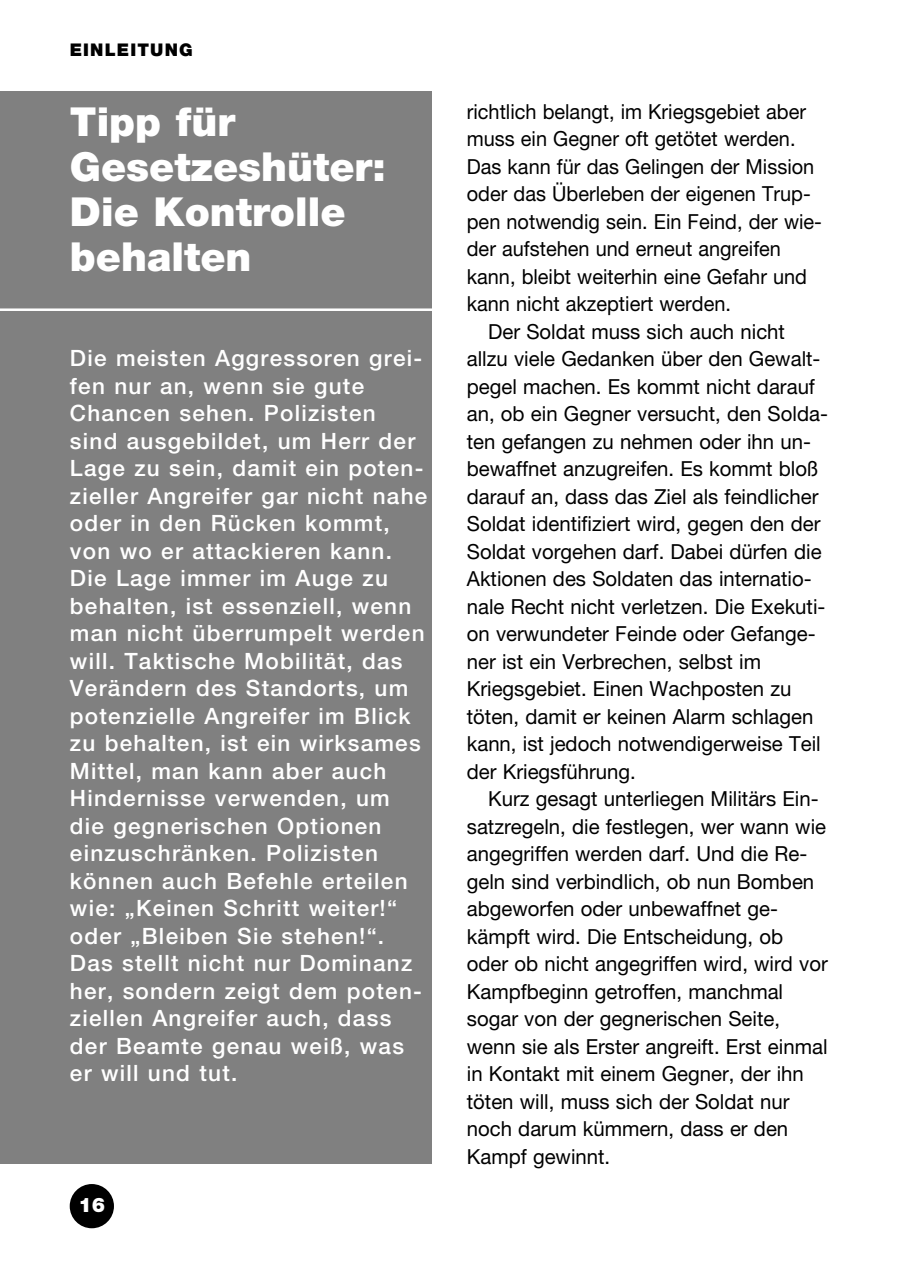
<style>
.page{position:relative;width:900px;height:1261px;background:#fff}
.page>*{position:absolute;margin:0;border:0;box-sizing:border-box;transform-origin:0 0}
.t1{font:900 40px/45px "Helvetica Neue LT Pro";color:#fff}
.t2{font:500 22.5px/27.5px "Helvetica Neue LT Pro";letter-spacing:.055em;color:#fff}
.t3{font:20.75px "Helvetica Neue LT Pro";color:#000}
.t4{font:20.75px "Helvetica Neue LT Pro";color:#000;scale:.96 1}
.t5{font:900 20px "Helvetica Neue LT Pro";color:#fff}
.t6{font:900 17.5px "Helvetica Neue LT Pro";letter-spacing:.065em;color:#000}
</style>
<div class="page">
<div style="left:70px;top:1184px;width:44px;height:44px;background:#000;border-radius:50%"></div>
<div style="left:0;top:91px;width:431px;height:1073px;background:#808080"></div>
<hr style="left:0;top:308px;width:449px;height:3px;background:#fff">
<p class="t6" style="left:70px;top:43px;width:124px">EINLEITUNG</p>
<h1 class="t1" style="left:70px;top:103px;width:317px">Tipp für<br>Gesetzes hüter:<br>Die Kontrolle behalten</h1>
<p class="t2" style="left:70px;top:346px;width:359px">Die meisten Aggressoren grei&shy;fen nur an, wenn sie gute<br>Chancen sehen. Polizisten sind ausgebildet, um Herr der<br>Lage zu sein, damit ein poten&shy;zieller Angreifer gar nicht nahe oder in den Rücken kommt, von wo er attackieren kann.<br>Die Lage immer im Auge zu behalten, ist essenziell, wenn man nicht überrumpelt werden will. Taktische Mobilität, das<br>Verändern des Standorts, um potenzielle Angreifer im Blick zu behalten, ist ein wirksames<br>Mittel, man kann aber auch<br>Hindernisse verwenden, um die gegnerischen Optionen einzuschränken. Polizisten können auch Befehle erteilen wie: „Keinen Schritt weiter!“ oder „Bleiben Sie stehen!“.<br>Das stellt nicht nur Dominanz her, sondern zeigt dem poten&shy;ziellen Angreifer auch, dass der Beamte genau weiß, was er will und tut.</p>
<p class="t5" style="left:79px;top:1197px;width:28px">16</p>
<p class="t4" style="left:467px;top:104px;width:355px">richtlich belangt, im Kriegsgebiet aber</p>
<p class="t4" style="left:467px;top:131px;width:344px">muss ein Gegner oft getötet werden.</p>
<p class="t4" style="left:467px;top:159px;width:363px">Das kann für das Gelingen der Mission</p>
<p class="t4" style="left:467px;top:186px;width:359px">oder das Überleben der eigenen Trup-</p>
<p class="t4" style="left:467px;top:214px;width:371px">pen notwendig sein. Ein Feind, der wie-</p>
<p class="t4" style="left:467px;top:241px;width:329px">der aufstehen und erneut angreifen</p>
<p class="t4" style="left:467px;top:269px;width:356px">kann, bleibt weiterhin eine Gefahr und</p>
<p class="t4" style="left:467px;top:296px;width:276px">kann nicht akzeptiert werden.</p>
<p class="t3" style="left:488px;top:324px;width:298px">Der Soldat muss sich auch nicht</p>
<p class="t3" style="left:467px;top:351px;width:355px">allzu viele Gedanken über den Gewalt-</p>
<p class="t3" style="left:467px;top:379px;width:349px">pegel machen. Es kommt nicht darauf</p>
<p class="t3" style="left:467px;top:406px;width:362px">an, ob ein Gegner versucht, den Solda-</p>
<p class="t3" style="left:467px;top:434px;width:345px">ten gefangen zu nehmen oder ihn un-</p>
<p class="t3" style="left:467px;top:461px;width:353px">bewaffnet anzugreifen. Es kommt bloß</p>
<p class="t3" style="left:467px;top:489px;width:353px">darauf an, dass das Ziel als feindlicher</p>
<p class="t3" style="left:467px;top:516px;width:355px">Soldat identifiziert wird, gegen den der</p>
<p class="t3" style="left:467px;top:544px;width:356px">Soldat vorgehen darf. Dabei dürfen die</p>
<p class="t3" style="left:467px;top:571px;width:346px">Aktionen des Soldaten das internatio-</p>
<p class="t3" style="left:467px;top:599px;width:360px">nale Recht nicht verletzen. Die Exekuti-</p>
<p class="t3" style="left:467px;top:626px;width:350px">on verwundeter Feinde oder Gefange-</p>
<p class="t3" style="left:467px;top:654px;width:295px">ner ist ein Verbrechen, selbst im</p>
<p class="t3" style="left:467px;top:681px;width:326px">Kriegsgebiet. Einen Wachposten zu</p>
<p class="t3" style="left:467px;top:709px;width:348px">töten, damit er keinen Alarm schlagen</p>
<p class="t3" style="left:467px;top:736px;width:355px">kann, ist jedoch notwendigerweise Teil</p>
<p class="t3" style="left:467px;top:764px;width:170px">der Kriegsführung.</p>
<p class="t3" style="left:488px;top:791px;width:332px">Kurz gesagt unterliegen Militärs Ein-</p>
<p class="t3" style="left:467px;top:819px;width:360px">satzregeln, die festlegen, wer wann wie</p>
<p class="t3" style="left:467px;top:846px;width:342px">angegriffen werden darf. Und die Re-</p>
<p class="t3" style="left:467px;top:874px;width:349px">geln sind verbindlich, ob nun Bomben</p>
<p class="t3" style="left:467px;top:901px;width:312px">abgeworfen oder unbewaffnet ge-</p>
<p class="t3" style="left:467px;top:929px;width:318px">kämpft wird. Die Entscheidung, ob</p>
<p class="t3" style="left:467px;top:956px;width:362px">oder ob nicht angegriffen wird, wird vor</p>
<p class="t3" style="left:467px;top:984px;width:318px">Kampfbeginn getroffen, manchmal</p>
<p class="t3" style="left:467px;top:1011px;width:314px">sogar von der gegnerischen Seite,</p>
<p class="t3" style="left:467px;top:1039px;width:362px">wenn sie als Erster angreift. Erst einmal</p>
<p class="t3" style="left:467px;top:1066px;width:338px">in Kontakt mit einem Gegner, der ihn</p>
<p class="t3" style="left:467px;top:1094px;width:324px">töten will, muss sich der Soldat nur</p>
<p class="t3" style="left:467px;top:1121px;width:323px">noch darum kümmern, dass er den</p>
<p class="t3" style="left:467px;top:1149px;width:145px">Kampf gewinnt.</p>
</div>
